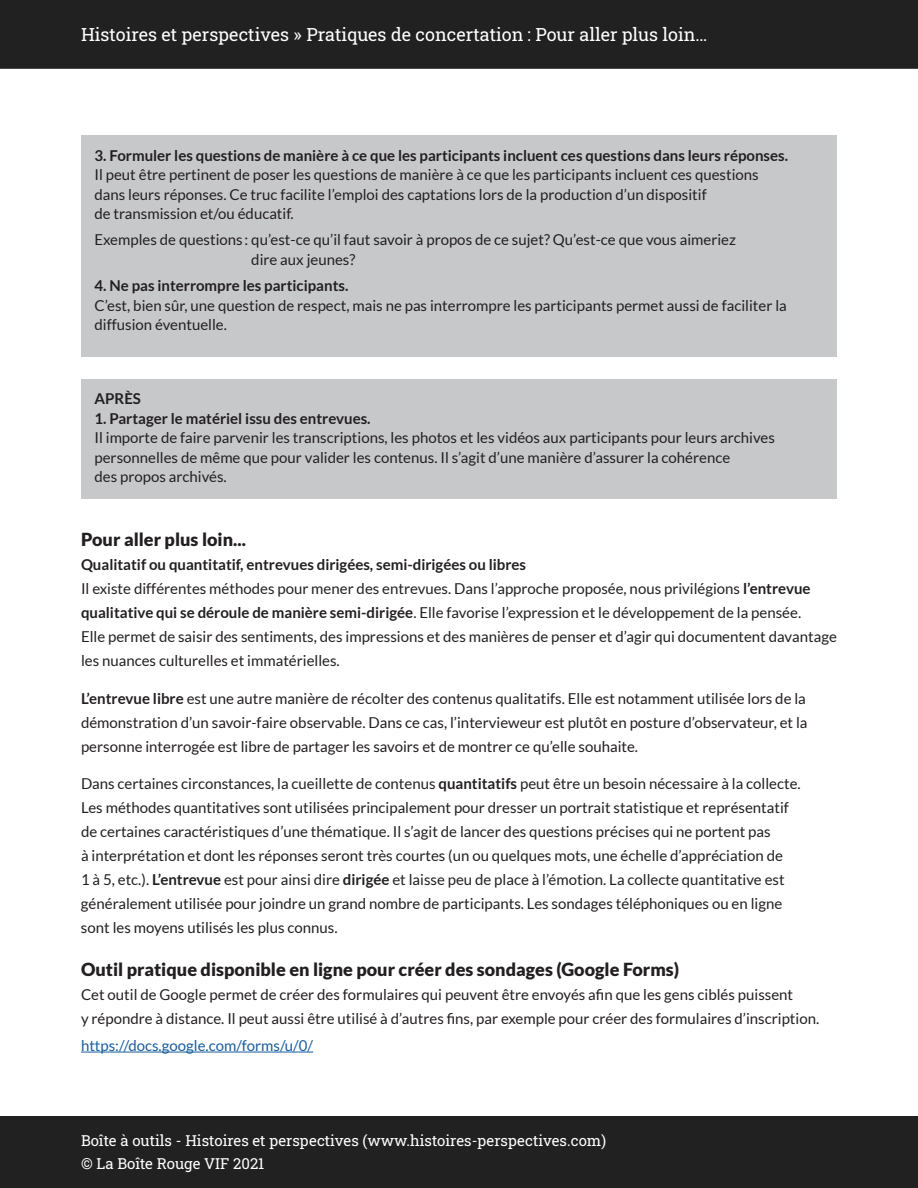
<style>
.page{position:relative;width:918px;height:1188px;background:#fff}
.page>*{position:absolute;margin:0;border:0;box-sizing:border-box;transform-origin:0 0}
.t1{font:900 18px "Lato";color:#231f20}
.t2{font:18px "Roboto Slab";color:#fff}
.t3{font:15px/24px "Lato";color:#231f20}
.t4{font:700 15px "Lato";color:#231f20}
.t5{font:15px/22.5px "Roboto Slab";color:#fff}
.t6{font:15px "Lato";color:#175d9e}
.s1{font-weight:700}
</style>
<div class="page">
<div style="left:0;top:1117px;width:918px;height:71px;background:#212121"></div>
<div style="left:0;top:0;width:918px;height:69px;background:#212121"></div>
<hr style="left:81px;top:1052px;width:232px;height:1px;background:#175d9e">
<div style="left:81px;top:135px;width:756px;height:221px;background:#c7c8ca"></div>
<div style="left:81px;top:379px;width:756px;height:120px;background:#c7c8ca"></div>
<p class="t2" style="left:81px;top:22px;width:628px">Histoires et perspectives » Pratiques de concertation : Pour aller plus loin…</p>
<p class="t4" style="left:94px;top:147px;width:695px">3. Formuler les questions de manière à ce que les participants incluent ces questions dans leurs réponses.</p>
<p class="t3" style="left:94px;top:165px;width:666px;line-height:19.5px">Il peut être pertinent de poser les questions de manière à ce que les participants incluent ces questions dans leurs réponses. Ce truc facilite l’emploi des captations lors de la production d’un dispositif<br>de transmission et/ou éducatif.</p>
<p class="t3" style="left:251px;top:230px;width:486px;line-height:19.5px;text-indent:-157px">Exemples de questions : qu’est-ce qu’il faut savoir à propos de ce sujet? Qu’est-ce que vous aimeriez dire aux jeunes?</p>
<p class="t4" style="left:94px;top:277px;width:255px">4. Ne pas interrompre les participants.</p>
<p class="t3" style="left:94px;top:295px;width:694px;line-height:19.5px">C’est, bien sûr, une question de respect, mais ne pas interrompre les participants permet aussi de faciliter la diffusion éventuelle.</p>
<p class="t4" style="left:94px;top:390px;width:48px">APRÈS</p>
<p class="t4" style="left:94px;top:410px;width:278px">1. Partager le matériel issu des entrevues.</p>
<p class="t3" style="left:94px;top:428px;width:682px;line-height:19.5px">Il importe de faire parvenir les transcriptions, les photos et les vidéos aux participants pour leurs archives personnelles de même que pour valider les contenus. Il s’agit d’une manière d’assurer la cohérence<br>des propos archivés.</p>
<p class="t1" style="left:81px;top:529px;width:166px">Pour aller plus loin...</p>
<p class="t3" style="left:81px;top:553px;width:757px"><span class="s1">Qualitatif ou quantitatif, entrevues dirigées, semi-dirigées ou libres<br></span>Il existe différentes méthodes pour mener des entrevues. Dans l’approche proposée, nous privilégions <span class="s1">l’entrevue qualitative qui se déroule de manière semi-dirigée</span>. Elle favorise l’expression et le développement de la pensée.<br>Elle permet de saisir des sentiments, des impressions et des manières de penser et d’agir qui documentent davantage les nuances culturelles et immatérielles.</p>
<p class="t3" style="left:81px;top:686px;width:728px;text-align:justify"><span class="s1">L’entrevue libre</span> est une autre manière de récolter des contenus qualitatifs. Elle est notamment utilisée lors de la démonstration d’un savoir-faire observable. Dans ce cas, l’intervieweur est plutôt en posture d’observateur, et la personne interrogée est libre de partager les savoirs et de montrer ce qu’elle souhaite.</p>
<p class="t3" style="left:81px;top:772px;width:721px">Dans certaines circonstances, la cueillette de contenus <span class="s1">quantitatifs</span> peut être un besoin nécessaire à la collecte.<br>Les méthodes quantitatives sont utilisées principalement pour dresser un portrait statistique et représentatif de certaines caractéristiques d’une thématique. Il s’agit de lancer des questions précises qui ne portent pas<br>à interprétation et dont les réponses seront très courtes (un ou quelques mots, une échelle d’appréciation de<br>1 à 5, etc.). <span class="s1">L’entrevue</span> est pour ainsi dire <span class="s1">dirigée</span> et laisse peu de place à l’émotion. La collecte quantitative est généralement utilisée pour joindre un grand nombre de participants. Les sondages téléphoniques ou en ligne sont les moyens utilisés les plus connus.</p>
<p class="t1" style="left:81px;top:959px;width:600px">Outil pratique disponible en ligne pour créer des sondages (Google Forms)</p>
<p class="t3" style="left:81px;top:982px;width:740px">Cet outil de Google permet de créer des formulaires qui peuvent être envoyés afin que les gens ciblés puissent<br>y répondre à distance. Il peut aussi être utilisé à d’autres fins, par exemple pour créer des formulaires d’inscription.</p>
<p class="t6" style="left:81px;top:1037px;width:234px">https://docs.google.com/forms/u/0/</p>
<p class="t5" style="left:81px;top:1129px;width:527px">Boîte à outils - Histoires et perspectives (www.histoires-perspectives.com) © La Boîte Rouge VIF 2021</p>
</div>
